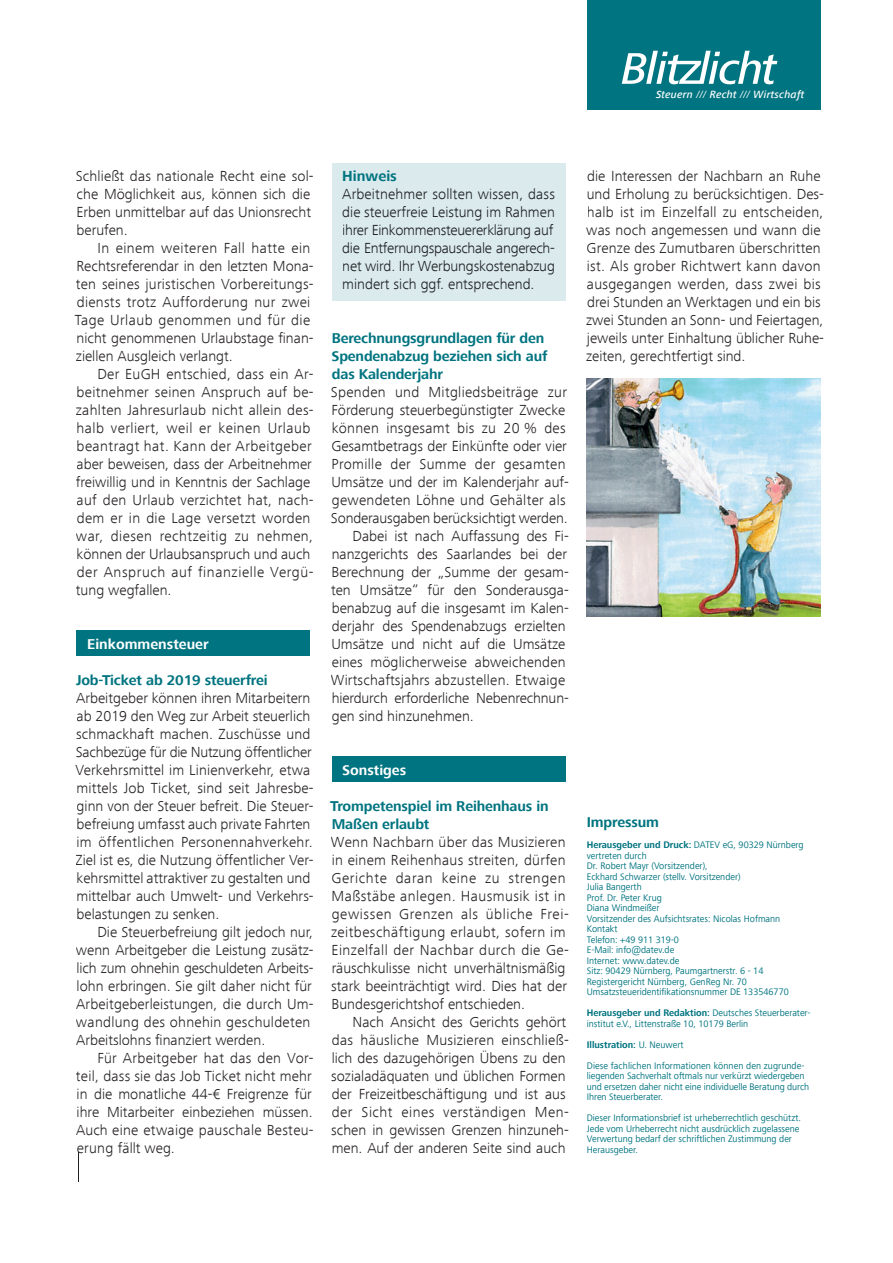
<style>
.page{position:relative;width:893px;height:1263px;background:#fff}
.page>*{position:absolute;margin:0;border:0;box-sizing:border-box;transform-origin:0 0}
.t1{font:700 21px "Verdana";color:#231f20}
.t2{font:300 15px/18px "Frutiger Next Com";color:#231f20}
.t3{font:300 15px/18px "Frutiger Next Com";letter-spacing:.02em;color:#231f20}
.t4{font:300 15px/18px "Frutiger Next Com";color:#1a1c1f;text-align:justify}
.t5{font:700 15px "Frutiger Next Com";color:#007480}
.t6{font:700 14.7px/18px "Frutiger Next Com";letter-spacing:-.01em;color:#007480}
.t7{font:700 14.7px "Frutiger Next Com";color:#fff}
.t8{font:700 13.5px "Verdana";color:#231f20}
.t9{font:italic 500 10.8px "Frutiger Next Com";letter-spacing:.02em;color:#fff}
.t10{font:9.75px/10.5px "Frutiger Next Com";color:#007480;scale:.96 1}
.s1{font-weight:400}
.s2{font-weight:700}
</style>
<div class="page">
<hr style="left:78px;top:1152px;width:1px;height:30px;background:#231f20">
<div style="left:587px;top:0;width:234px;height:110px;background:#007480"></div>
<svg style="left:622px;top:51px;width:155px;height:33px"></svg>
<div style="left:332px;top:757px;width:234px;height:25px;background:#007480"></div>
<div style="left:332px;top:163px;width:234px;height:138px;background:#dbeaed"></div>
<div style="left:77px;top:631px;width:233px;height:25px;background:#007480"></div>
<img style="left:587px;top:378px;width:234px;height:238px">
<p class="t9" style="left:656px;top:88px;width:150px">Steuern <span class="s1">///</span> Recht <span class="s1">///</span> Wirtschaft</p>
<p class="t2" style="left:76px;top:167px;width:239px">Schließt das nationale Recht eine sol&shy;che Möglichkeit aus, können sich die<br>Erben unmittelbar auf das Unionsrecht berufen.</p>
<p class="t2" style="left:75px;top:239px;width:240px;text-indent:23px">In einem weiteren Fall hatte ein Rechtsreferendar in den letzten Mona&shy;ten seines juristischen Vorbereitungs&shy;diensts trotz Aufforderung nur zwei Tage Urlaub genommen und für die nicht genommenen Urlaubstage finan&shy;ziellen Ausgleich verlangt.</p>
<p class="t3" style="left:76px;top:365px;width:239px;text-indent:22px">Der EuGH entschied, dass ein Ar&shy;beitnehmer seinen Anspruch auf be&shy;zahlten Jahresurlaub nicht allein des&shy;halb verliert, weil er keinen Urlaub beantragt hat. Kann der Arbeitgeber aber beweisen, dass der Arbeitnehmer freiwillig und in Kenntnis der Sachlage auf den Urlaub verzichtet hat, nach&shy;dem er in die Lage versetzt worden war, diesen rechtzeitig zu nehmen, können der Urlaubsanspruch und auch der Anspruch auf finanzielle Vergü&shy;tung wegfallen.</p>
<p class="t2" style="left:586px;top:167px;width:239px">die Interessen der Nachbarn an Ruhe und Erholung zu berücksichtigen. Des&shy;halb ist im Einzelfall zu entscheiden, was noch angemessen und wann die Grenze des Zumutbaren überschritten ist. Als grober Richtwert kann davon ausgegangen werden, dass zwei bis drei Stunden an Werktagen und ein bis zwei Stunden an Sonn- und Feiertagen, jeweils unter Einhaltung üblicher Ruhe&shy;zeiten, gerechtfertigt sind.</p>
<p class="t5" style="left:342px;top:167px;width:56px">Hinweis</p>
<p class="t4" style="left:342px;top:185px;width:214px">Arbeitnehmer sollten wissen, dass die steuerfreie Leistung im Rahmen ihrer Einkommensteuererklärung auf die Entfernungspauschale angerech&shy;net wird. Ihr Werbungskostenabzug mindert sich ggf. entsprechend.</p>
<p class="t6" style="left:331px;top:329px;width:217px">Berechnungsgrundlagen für den<br>Spendenabzug beziehen sich auf das Kalenderjahr</p>
<p class="t3" style="left:331px;top:383px;width:238px">Spenden und Mitgliedsbeiträge zur</p>
<p class="t2" style="left:332px;top:401px;width:235px">Förderung steuerbegünstigter Zwecke</p>
<p class="t3" style="left:332px;top:419px;width:235px">können insgesamt bis zu 20 % des</p>
<p class="t2" style="left:331px;top:437px;width:237px">Gesamtbetrags der Einkünfte oder vier</p>
<p class="t3" style="left:332px;top:455px;width:235px">Promille der Summe der gesamten</p>
<p class="t2" style="left:331px;top:473px;width:239px">Umsätze und der im Kalenderjahr auf-</p>
<p class="t3" style="left:332px;top:491px;width:235px">gewendeten Löhne und Gehälter als</p>
<p class="t2" style="left:331px;top:509px;width:238px">Sonderausgaben berücksichtigt werden.</p>
<p class="t2" style="left:352px;top:527px;width:218px">Dabei ist nach Auffassung des Fi-</p>
<p class="t2" style="left:332px;top:545px;width:237px">nanzgerichts des Saarlandes bei der</p>
<p class="t2" style="left:332px;top:563px;width:239px">Berechnung der „Summe der gesam-</p>
<p class="t2" style="left:331px;top:581px;width:239px">ten Umsätze“ für den Sonderausga-</p>
<p class="t2" style="left:332px;top:599px;width:239px">benabzug auf die insgesamt im Kalen-</p>
<p class="t2" style="left:332px;top:617px;width:235px">derjahr des Spendenabzugs erzielten</p>
<p class="t2" style="left:331px;top:635px;width:235px">Umsätze und nicht auf die Umsätze</p>
<p class="t2" style="left:332px;top:653px;width:235px">eines möglicherweise abweichenden</p>
<p class="t3" style="left:331px;top:671px;width:236px">Wirtschaftsjahrs abzustellen. Etwaige</p>
<p class="t2" style="left:332px;top:689px;width:239px">hierdurch erforderliche Nebenrechnun-</p>
<p class="t2" style="left:332px;top:707px;width:144px">gen sind hinzunehmen.</p>
<h1 class="t1" style="left:0;top:577px;width:635px">n zur Einschätzung des Ausbildungsfortschritts (BEA)</h1>
<p class="t7" style="left:87px;top:635px;width:123px">Einkommensteuer</p>
<p class="t6" style="left:76px;top:671px;width:193px">Job-Ticket ab 2019 steuerfrei</p>
<p class="t2" style="left:75px;top:689px;width:240px">Arbeitgeber können ihren Mitarbeitern ab 2019 den Weg zur Arbeit steuerlich schmackhaft machen. Zuschüsse und Sachbezüge für die Nutzung öffentlicher Verkehrsmittel im Linienverkehr, etwa mittels Job Ticket, sind seit Jahresbe&shy;ginn von der Steuer befreit. Die Steuer&shy;befreiung umfasst auch private Fahrten im öffentlichen Personennahverkehr.<br>Ziel ist es, die Nutzung öffentlicher Ver&shy;kehrsmittel attraktiver zu gestalten und mittelbar auch Umwelt- und Verkehrs&shy;belastungen zu senken.</p>
<p class="t2" style="left:76px;top:923px;width:239px;text-indent:21px">Die Steuerbefreiung gilt jedoch nur, wenn Arbeitgeber die Leistung zusätz&shy;lich zum ohnehin geschuldeten Arbeits&shy;lohn erbringen. Sie gilt daher nicht für Arbeitgeberleistungen, die durch Um&shy;wandlung des ohnehin geschuldeten Arbeitslohns finanziert werden.</p>
<p class="t2" style="left:76px;top:1049px;width:239px;text-indent:21px">Für Arbeitgeber hat das den Vor&shy;teil, dass sie das Job Ticket nicht mehr in die monatliche 44-€ Freigrenze für ihre Mitarbeiter einbeziehen müssen.<br>Auch eine etwaige pauschale Besteu&shy;erung fällt weg.</p>
<p class="t8" style="left:259px;top:664px;width:131px">Fachausbilder/in</p>
<p class="t7" style="left:342px;top:761px;width:66px">Sonstiges</p>
<p class="t6" style="left:330px;top:797px;width:220px">Trompetenspiel im Reihenhaus in<br>Maßen erlaubt</p>
<p class="t3" style="left:331px;top:833px;width:239px">Wenn Nachbarn über das Musizieren in einem Reihenhaus streiten, dürfen Gerichte daran keine zu strengen Maßstäbe anlegen. Hausmusik ist in gewissen Grenzen als übliche Frei&shy;zeitbeschäftigung erlaubt, sofern im Einzelfall der Nachbar durch die Ge&shy;räuschkulisse nicht unverhältnismäßig stark beeinträchtigt wird. Dies hat der Bundesgerichtshof entschieden.</p>
<p class="t2" style="left:331px;top:1013px;width:239px;text-indent:21px">Nach Ansicht des Gerichts gehört das häusliche Musizieren einschließ&shy;lich des dazugehörigen Übens zu den sozialadäquaten und üblichen Formen der Freizeitbeschäftigung und ist aus der Sicht eines verständigen Men&shy;schen in gewissen Grenzen hinzuneh&shy;men. Auf der anderen Seite sind auch</p>
<p class="t6" style="left:587px;top:813px;width:74px">Impressum</p>
<p class="t10" style="left:587px;top:839px;width:227px"><span class="s2">Herausgeber und Druck:</span> DATEV eG, 90329 Nürnberg vertreten durch<br>Dr. Robert Mayr (Vorsitzender),<br>Eckhard Schwarzer (stellv. Vorsitzender)<br>Julia Bangerth<br>Prof. Dr. Peter Krug<br>Diana Windmeißer<br>Vorsitzender des Aufsichtsrates: Nicolas Hofmann<br>Kontakt<br>Telefon: +49 911 319-0<br>E-Mail: info@datev.de<br>Internet: www.datev.de<br>Sitz: 90429 Nürnberg, Paumgartnerstr. 6 - 14<br>Registergericht Nürnberg, GenReg Nr. 70<br>Umsatzsteueridentifikationsnummer DE 133546770</p>
<p class="t10" style="left:587px;top:1007px;width:235px"><span class="s2">Herausgeber und Redaktion:</span> Deutsches Steuerberater&shy;institut e.V., Littenstraße 10, 10179 Berlin</p>
<p class="t10" style="left:587px;top:1034px;width:228px;line-height:21px"><span class="s2">Illustration:</span> U. Neuwert<br>Diese fachlichen Informationen können den zugrunde-</p>
<p class="t10" style="left:587px;top:1070px;width:233px">liegenden Sachverhalt oftmals nur verkürzt wiedergeben und ersetzen daher nicht eine individuelle Beratung durch<br>Ihren Steuerberater.</p>
<p class="t10" style="left:587px;top:1112px;width:225px">Dieser Informationsbrief ist urheberrechtlich geschützt.<br>Jede vom Urheberrecht nicht ausdrücklich zugelassene Verwertung bedarf der schriftlichen Zustimmung der Herausgeber.</p>
</div>
